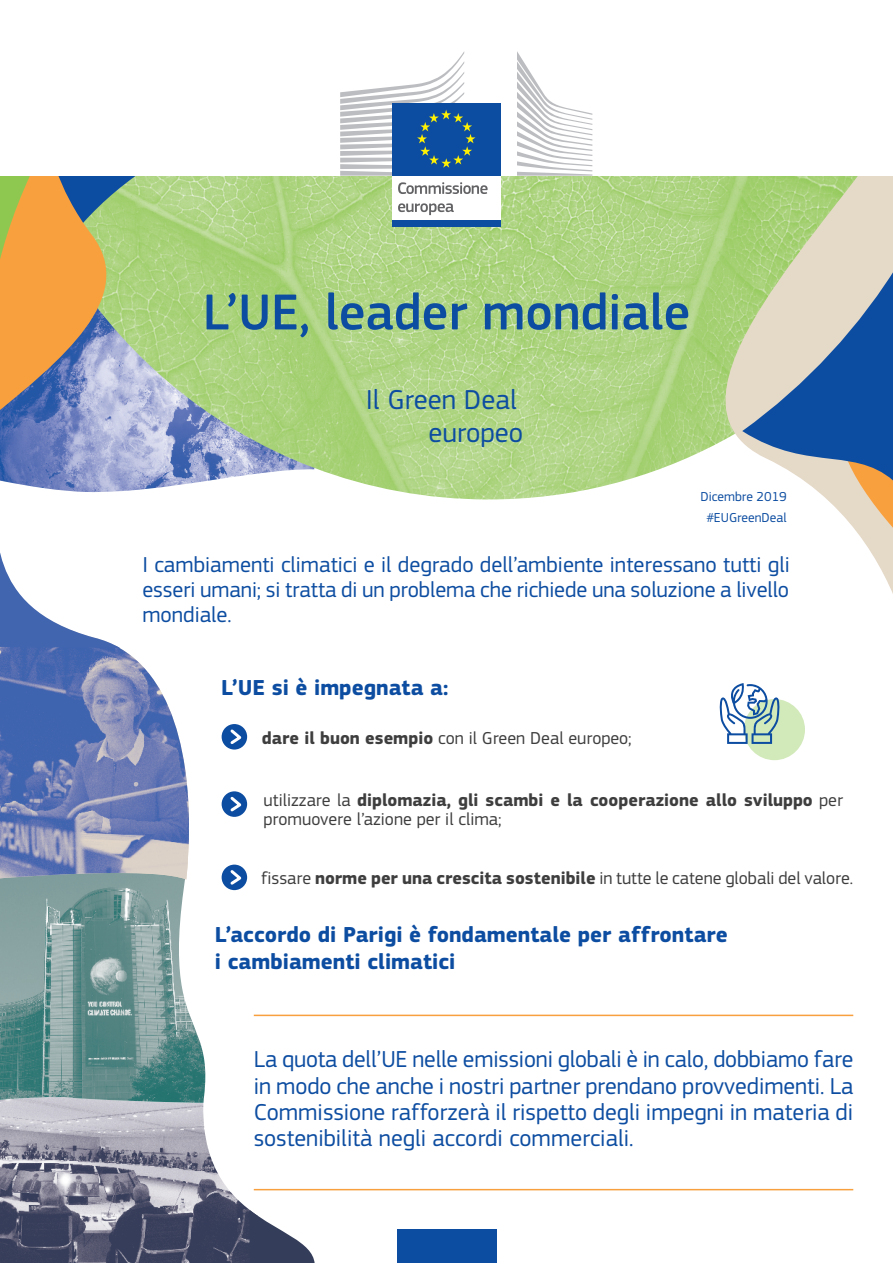
<style>
.page{position:relative;width:893px;height:1263px;background:#fff}
.page>*{position:absolute;margin:0;border:0;box-sizing:border-box;transform-origin:0 0}
.doc_title{font:500 52.5px "EC Square Sans Pro";color:#0d4da1}
.doc_theme{font:28.5px/33.5px "EC Square Sans Pro";color:#0d4da1;text-align:right}
.body_rules{font:24px/26.4px "EC Square Sans Pro";color:#0d4da1;text-align:justify}
.body_intro{font:22.5px/24.8px "EC Square Sans Pro";letter-spacing:-.005em;color:#0d4da1;text-align:justify}
.title_1{font:700 22.5px/27px "EC Square Sans Pro";color:#0d4da1}
.body_break{font:18px "EC Square Sans Pro";color:#3e3e3f}
.body_break-2{font:700 18px/19.8px "EC Square Sans Pro";color:#3e3e3f}
.doc_date{font:13.5px "EC Square Sans Pro";color:#0d4da1}
.s1{font-weight:700}
.s2{font-weight:400}
</style>
<div class="page">
<img style="left:0;top:176px;width:643px;height:323px">
<svg style="left:643px;top:176px;width:250px;height:418px"></svg>
<svg style="left:742px;top:259px;width:151px;height:278px"></svg>
<svg style="left:0;top:176px;width:240px;height:265px;background:#a7c795"></svg>
<svg style="left:0;top:176px;width:139px;height:241px;background:#b1a589"></svg>
<svg style="left:0;top:176px;width:113px;height:123px;background:#cd9f51"></svg>
<hr style="left:254px;top:1015px;width:599px;height:1px;background:#f9a03e">
<hr style="left:254px;top:1189px;width:599px;height:1px;background:#f9a03e">
<div style="left:744px;top:699px;width:61px;height:61px;background:#d2e9ba;border-radius:50%"></div>
<svg style="left:719px;top:683px;width:62px;height:61px"></svg>
<img style="left:0;top:1103px;width:258px;height:160px">
<img style="left:0;top:879px;width:206px;height:224px">
<img style="left:0;top:648px;width:189px;height:231px">
<svg style="left:250px;top:1210px;width:65px;height:53px"></svg>
<svg style="left:0;top:497px;width:120px;height:151px"></svg>
<div style="left:222px;top:724px;width:25px;height:25px;background:#0d4da1;border-radius:50%"></div>
<svg style="left:230px;top:727px;width:15px;height:20px"></svg>
<div style="left:222px;top:791px;width:25px;height:26px;background:#0d4da1;border-radius:50%"></div>
<svg style="left:230px;top:794px;width:15px;height:20px"></svg>
<div style="left:222px;top:865px;width:25px;height:25px;background:#0d4da1;border-radius:50%"></div>
<svg style="left:230px;top:867px;width:15px;height:20px"></svg>
<div style="left:392px;top:173px;width:108px;height:49px;background:#fff"></div>
<div style="left:392px;top:220px;width:108px;height:7px;background:#0d4da1"></div>
<svg style="left:517px;top:51px;width:75px;height:125px"></svg>
<div style="left:392px;top:103px;width:108px;height:73px;background:#0d4da1"></div>
<svg style="left:340px;top:52px;width:135px;height:124px"></svg>
<svg style="left:398px;top:182px;width:90px;height:12px"></svg>
<svg style="left:398px;top:203px;width:56px;height:12px"></svg>
<div style="left:397px;top:1229px;width:100px;height:34px;background:#0d4da1"></div>
<p class="doc_title" style="left:203px;top:281px;width:489px">L’UE, leader mondiale</p>
<p class="doc_theme" style="left:366px;top:383px;width:159px">Il Green Deal europeo</p>
<p class="doc_date" style="left:700px;top:489px;width:88px">Dicembre 2019</p>
<p class="doc_date" style="left:706px;top:509px;width:82px">#EUGreenDeal</p>
<p class="body_intro" style="left:142px;top:552px;width:649px">I cambiamenti climatici e il degrado dell’ambiente interessano tutti gli esseri umani; si tratta di un problema che richiede una soluzione a livello mondiale.</p>
<p class="title_1" style="left:221px;top:675px;width:229px">L’UE si è impegnata a:</p>
<p class="body_break" style="left:262px;top:727px;width:371px"><span class="s1">dare il buon esempio</span> con il Green Deal europeo;</p>
<p class="body_break-2" style="left:264px;top:790px;width:581px"><span class="s2">utilizzare la</span> diplomazia, gli scambi e la cooperazione allo sviluppo <span class="s2">per promuovere l’azione per il clima;</span></p>
<p class="body_break" style="left:261px;top:867px;width:594px">fissare <span class="s1">norme per una crescita sostenibile</span> in tutte le catene globali del valore.</p>
<p class="title_1" style="left:215px;top:921px;width:514px">L’accordo di Parigi è fondamentale per affrontare i cambiamenti climatici</p>
<p class="body_rules" style="left:254px;top:1046px;width:601px">La quota dell’UE nelle emissioni globali è in calo, dobbiamo fare in modo che anche i nostri partner prendano provvedimenti. La Commissione rafforzerà il rispetto degli impegni in materia di sostenibilità negli accordi commerciali.</p>
</div>
